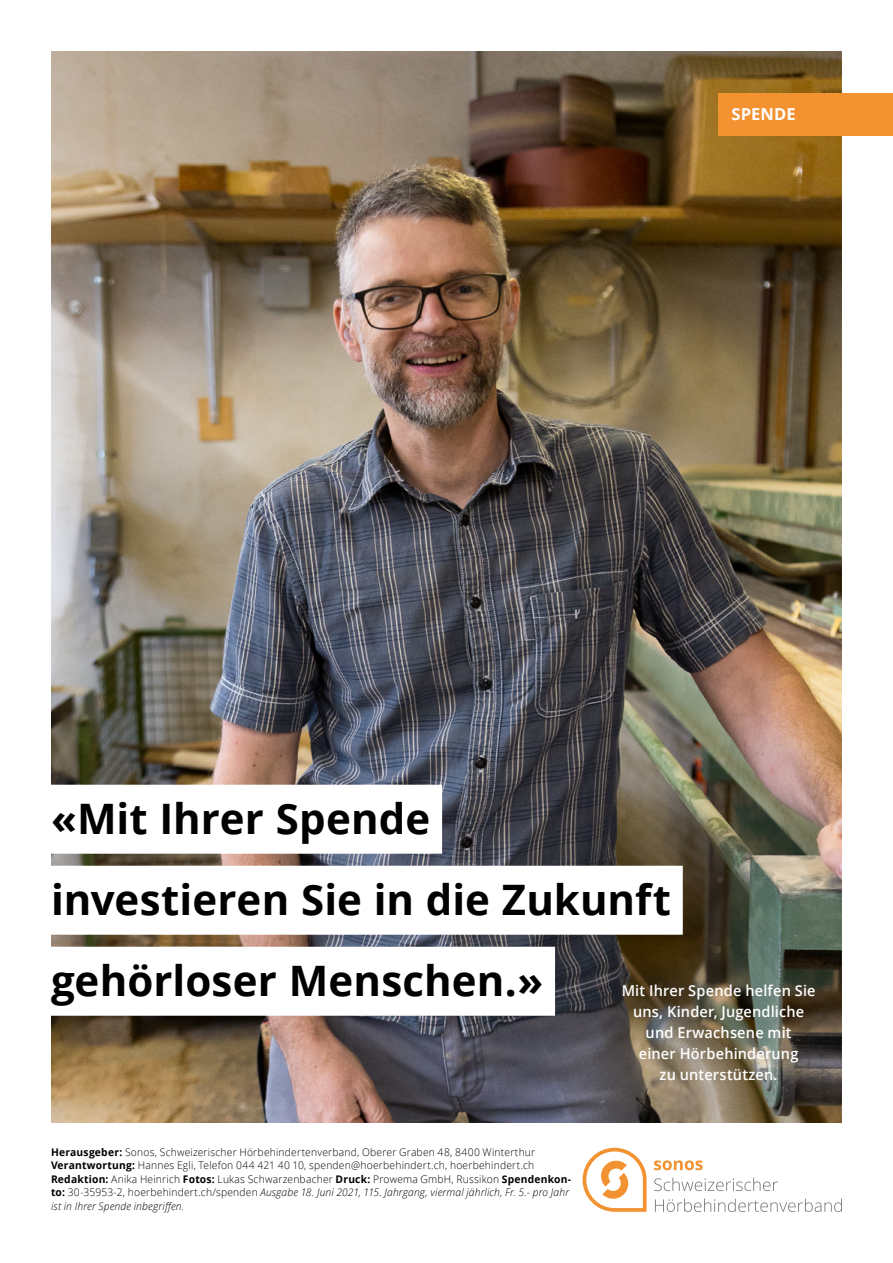
<style>
.page{position:relative;width:893px;height:1263px;background:#fff}
.page>*{position:absolute;margin:0;border:0;box-sizing:border-box;transform-origin:0 0}
.t1{font:700 42px/81px "Open Sans";color:#000}
.t2{font:700 16.5px "Open Sans";letter-spacing:.005em;color:#fff}
.t3{font:600 15px/21px "Open Sans";letter-spacing:.01em;color:#fff;text-align:center}
.t4{font:300 10.5px/13.5px "Open Sans";letter-spacing:.02em;color:#000}
.s1{font-weight:700}
.s2{font-style:italic}
</style>
<div class="page">
<img style="left:51px;top:51px;width:791px;height:1071px">
<svg style="left:583px;top:1148px;width:64px;height:64px"></svg>
<svg style="left:654px;top:1160px;width:49px;height:10px"></svg>
<svg style="left:654px;top:1178px;width:124px;height:13px"></svg>
<svg style="left:655px;top:1198px;width:187px;height:14px"></svg>
<div style="left:719px;top:93px;width:174px;height:42px;background:#f39231"></div>
<div style="left:40px;top:785px;width:402px;height:69px;background:#fff"></div>
<div style="left:40px;top:866px;width:643px;height:69px;background:#fff"></div>
<div style="left:40px;top:947px;width:515px;height:69px;background:#fff"></div>
<h2 class="t2" style="left:731px;top:103px;width:66px">SPENDE</h2>
<h1 class="t1" style="left:51px;top:777px;width:622px">«Mit Ihrer Spende investieren Sie in die Zukunft gehörloser Menschen.»</h1>
<h3 class="t3" style="left:622px;top:980px;width:195px">Mit Ihrer Spende helfen Sie uns, Kinder, Jugendliche und Erwachsene mit<br>einer Hörbehinderung<br>zu unterstützen.</h3>
<p class="t4" style="left:51px;top:1145px;width:522px"><span class="s1">Herausgeber:</span> Sonos, Schweizerischer Hörbehindertenverband, Oberer Graben 48, 8400 Winterthur <span class="s1">Verantwortung:</span> Hannes Egli, Telefon 044 421 40 10, spenden@hoerbehindert.ch, hoerbehindert.ch <span class="s1">Redaktion:</span> Anika Heinrich <span class="s1">Fotos:</span> Lukas Schwarzenbacher <span class="s1">Druck:</span> Prowema GmbH, Russikon <span class="s1">Spendenkon&shy;to:</span> 30-35953-2, hoerbehindert.ch/spenden <span class="s2">Ausgabe 18. Juni 2021, 115. Jahrgang, viermal jährlich, Fr. 5.- pro Jahr ist in Ihrer Spende inbegriffen.</span></p>
</div>
